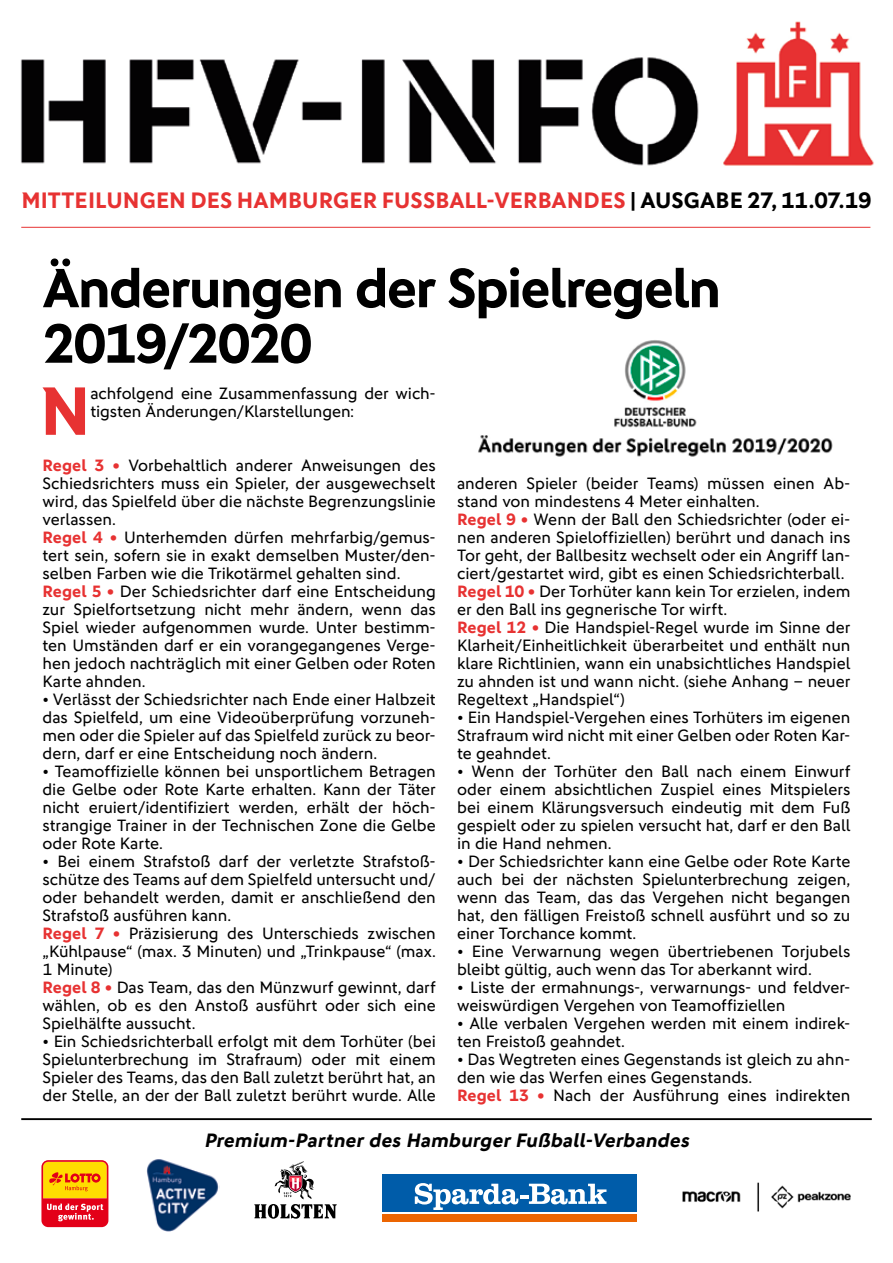
<style>
.page{position:relative;width:893px;height:1263px;background:#fff}
.page>*{position:absolute;margin:0;border:0;box-sizing:border-box;transform-origin:0 0}
.t1{font:700 68.7px "DFB Sans";color:#e73232}
.t2{font:700 55.5px/55.5px "DFB Sans";letter-spacing:-.035em;color:#000}
.t3{font:700 22.5px "DFB Sans";letter-spacing:.005em;color:#e73232}
.t4{font:italic 700 19.5px "DFB Sans";color:#000}
.t5{font:16.5px/18px "DFB Sans";color:#000}
.s1{color:#000}
.s2{font-weight:700;color:#e73232}
</style>
<div class="page">
<hr style="left:21px;top:1118px;width:851px;height:2px;background:#000">
<svg style="left:41px;top:1160px;width:67px;height:67px;background:#f17621"></svg>
<svg style="left:386px;top:1214px;width:248px;height:1px"></svg>
<div style="left:382px;top:1174px;width:255px;height:38px;background:#005ca9"></div>
<div style="left:382px;top:1215px;width:255px;height:7px;background:#ec6502"></div>
<svg style="left:415px;top:1183px;width:191px;height:27px"></svg>
<svg style="left:254px;top:1161px;width:83px;height:58px"></svg>
<img style="left:146px;top:1159px;width:73px;height:73px">
<img style="left:682px;top:1182px;width:169px;height:30px">
<img style="left:20px;top:21px;width:854px;height:145px">
<hr style="left:21px;top:227px;width:849px;height:1px;background:#e73232">
<img style="left:478px;top:340px;width:355px;height:117px">
<h3 class="t3" style="left:21px;top:186px;width:852px">MITTEILUNGEN DES HAMBURGER FUSSBALL-VERBANDES <span class="s1">| AUSGABE 27, 11.07.19</span></h3>
<h2 class="t2" style="left:43px;top:259px;width:680px">Änderungen der Spielregeln<br>2019/2020</h2>
<h1 class="t1" style="left:40px;top:370px;width:53px">N</h1>
<p class="t5" style="left:90px;top:384px;width:347px">achfolgend eine Zusammenfassung der wich&shy;tigsten Änderungen/Klarstellungen:</p>
<p class="t5" style="left:43px;top:456px;width:395px"><span class="s2">Regel 3 •</span> Vorbehaltlich anderer Anweisungen des Schiedsrichters muss ein Spieler, der ausgewechselt wird, das Spielfeld über die nächste Begrenzungslinie verlassen.<br><span class="s2">Regel 4 •</span> Unterhemden dürfen mehrfarbig/gemus&shy;tert sein, sofern sie in exakt demselben Muster/den&shy;selben Farben wie die Trikotärmel gehalten sind.<br><span class="s2">Regel 5 •</span> Der Schiedsrichter darf eine Entscheidung zur Spielfortsetzung nicht mehr ändern, wenn das Spiel wieder aufgenommen wurde. Unter bestimm&shy;ten Umständen darf er ein vorangegangenes Verge&shy;hen jedoch nachträglich mit einer Gelben oder Roten Karte ahnden.</p>
<p class="t5" style="left:43px;top:690px;width:395px;text-align:justify">• Verlässt der Schiedsrichter nach Ende einer Halbzeit das Spielfeld, um eine Videoüberprüfung vorzuneh&shy;men oder die Spieler auf das Spielfeld zurück zu beor&shy;dern, darf er eine Entscheidung noch ändern.</p>
<p class="t5" style="left:43px;top:762px;width:395px;text-align:justify">• Teamoffizielle können bei unsportlichem Betragen die Gelbe oder Rote Karte erhalten. Kann der Täter nicht eruiert/identifiziert werden, erhält der höch&shy;strangige Trainer in der Technischen Zone die Gelbe oder Rote Karte.</p>
<p class="t5" style="left:43px;top:852px;width:395px">• Bei einem Strafstoß darf der verletzte Strafstoß&shy;schütze des Teams auf dem Spielfeld untersucht und/ oder behandelt werden, damit er anschließend den Strafstoß ausführen kann.<br><span class="s2">Regel 7 •</span> Präzisierung des Unterschieds zwischen „Kühlpause“ (max. 3 Minuten) und „Trinkpause“ (max.<br>1 Minute)<br><span class="s2">Regel 8 •</span> Das Team, das den Münzwurf gewinnt, darf wählen, ob es den Anstoß ausführt oder sich eine Spielhälfte aussucht.</p>
<p class="t5" style="left:43px;top:1032px;width:395px;text-align:justify">• Ein Schiedsrichterball erfolgt mit dem Torhüter (bei Spielunterbrechung im Strafraum) oder mit einem Spieler des Teams, das den Ball zuletzt berührt hat, an der Stelle, an der der Ball zuletzt berührt wurde. Alle</p>
<p class="t5" style="left:457px;top:474px;width:395px">anderen Spieler (beider Teams) müssen einen Ab&shy;stand von mindestens 4 Meter einhalten.<br><span class="s2">Regel 9 •</span> Wenn der Ball den Schiedsrichter (oder ei&shy;nen anderen Spieloffiziellen) berührt und danach ins Tor geht, der Ballbesitz wechselt oder ein Angriff lan&shy;ciert/gestartet wird, gibt es einen Schiedsrichterball.<br><span class="s2">Regel 10 •</span> Der Torhüter kann kein Tor erzielen, indem er den Ball ins gegnerische Tor wirft.<br><span class="s2">Regel 12 •</span> Die Handspiel-Regel wurde im Sinne der Klarheit/Einheitlichkeit überarbeitet und enthält nun klare Richtlinien, wann ein unabsichtliches Handspiel zu ahnden ist und wann nicht. (siehe Anhang – neuer Regeltext „Handspiel“)</p>
<p class="t5" style="left:457px;top:708px;width:395px;text-align:justify">• Ein Handspiel-Vergehen eines Torhüters im eigenen Strafraum wird nicht mit einer Gelben oder Roten Kar&shy;te geahndet.</p>
<p class="t5" style="left:457px;top:762px;width:395px;text-align:justify">• Wenn der Torhüter den Ball nach einem Einwurf oder einem absichtlichen Zuspiel eines Mitspielers bei einem Klärungsversuch eindeutig mit dem Fuß gespielt oder zu spielen versucht hat, darf er den Ball in die Hand nehmen.</p>
<p class="t5" style="left:457px;top:852px;width:395px;text-align:justify">• Der Schiedsrichter kann eine Gelbe oder Rote Karte auch bei der nächsten Spielunterbrechung zeigen, wenn das Team, das das Vergehen nicht begangen hat, den fälligen Freistoß schnell ausführt und so zu einer Torchance kommt.</p>
<p class="t5" style="left:457px;top:942px;width:395px">• Eine Verwarnung wegen übertriebenen Torjubels bleibt gültig, auch wenn das Tor aberkannt wird.</p>
<p class="t5" style="left:457px;top:978px;width:395px">• Liste der ermahnungs-, verwarnungs- und feldver&shy;weiswürdigen Vergehen von Teamoffiziellen</p>
<p class="t5" style="left:457px;top:1014px;width:395px">• Alle verbalen Vergehen werden mit einem indirek&shy;ten Freistoß geahndet.</p>
<p class="t5" style="left:457px;top:1050px;width:395px">• Das Wegtreten eines Gegenstands ist gleich zu ahn&shy;den wie das Werfen eines Gegenstands.<br><span class="s2">Regel 13 •</span> Nach der Ausführung eines indirekten</p>
<p class="t4" style="left:204px;top:1128px;width:490px">Premium-Partner des Hamburger Fußball-Verbandes</p>
</div>
